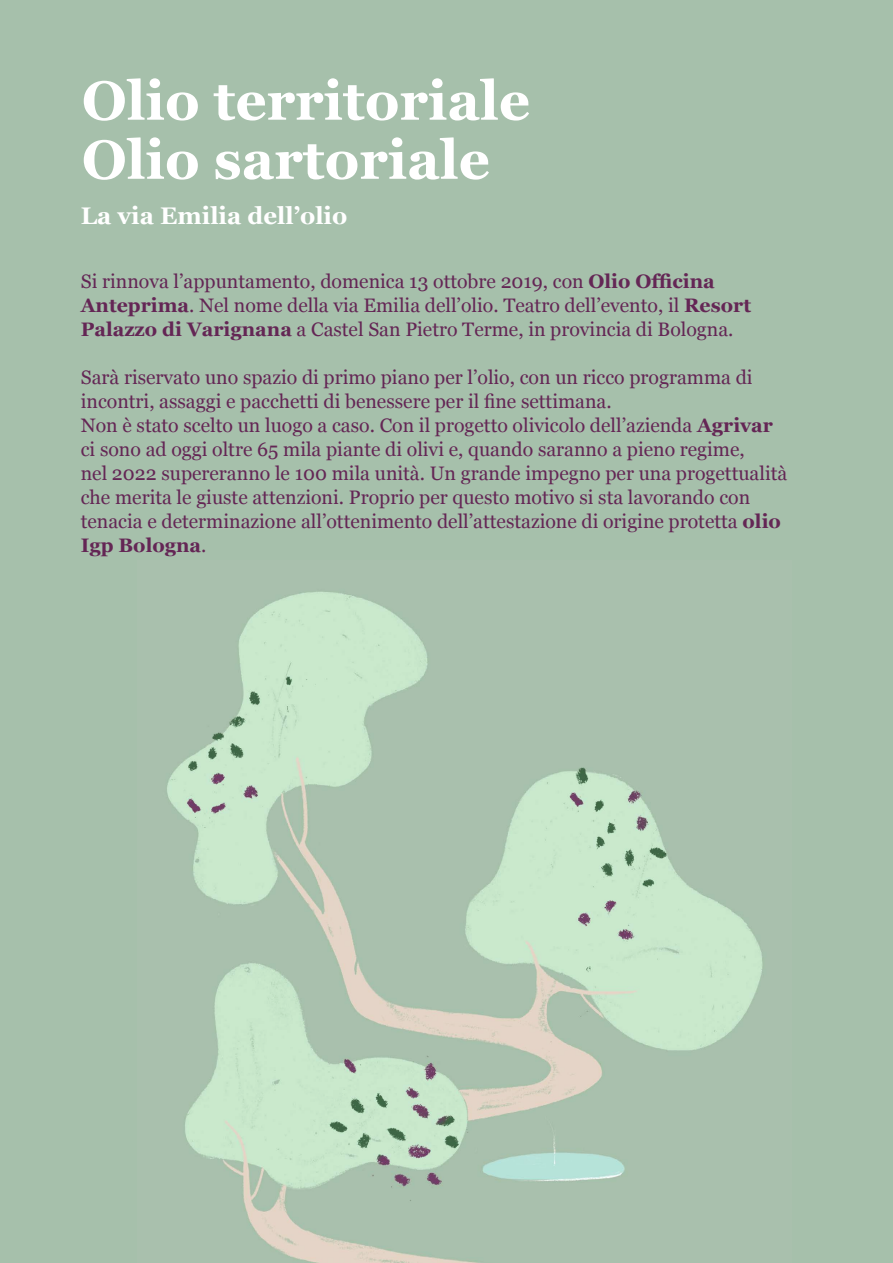
<style>
.page{position:relative;width:893px;height:1263px;background:#a6c0ab}
.page>*{position:absolute;margin:0;border:0;box-sizing:border-box;transform-origin:0 0}
.t1{font:700 54.75px/59.1px "Georgia";color:#fff}
.t2{font:700 24px "Georgia";color:#fff}
.t3{font:19.5px/24px "Georgia";color:#642655}
.s1{font-weight:700}
</style>
<div class="page">
<img style="left:167px;top:591px;width:596px;height:672px">
<h1 class="t1" style="left:82px;top:68px;width:450px">Olio territoriale<br>Olio sartoriale</h1>
<p class="t2" style="left:81px;top:197px;width:268px">La via Emilia dell’olio</p>
<p class="t3" style="left:81px;top:268px;width:672px">Si rinnova l’appuntamento, domenica 13 ottobre 2019, con <span class="s1">Olio Officina<br>Anteprima</span>. Nel nome della via Emilia dell’olio. Teatro dell’evento, il <span class="s1">Resort<br>Palazzo di Varignana</span> a Castel San Pietro Terme, in provincia di Bologna.</p>
<p class="t3" style="left:81px;top:364px;width:708px">Sarà riservato uno spazio di primo piano per l’olio, con un ricco programma di incontri, assaggi e pacchetti di benessere per il fine settimana.<br>Non è stato scelto un luogo a caso. Con il progetto olivicolo dell’azienda <span class="s1">Agrivar </span>ci sono ad oggi oltre 65 mila piante di olivi e, quando saranno a pieno regime,<br>nel 2022 supereranno le 100 mila unità. Un grande impegno per una progettualità che merita le giuste attenzioni. Proprio per questo motivo si sta lavorando con tenacia e determinazione all’ottenimento dell’attestazione di origine protetta <span class="s1">olio Igp Bologna</span>.</p>
</div>
